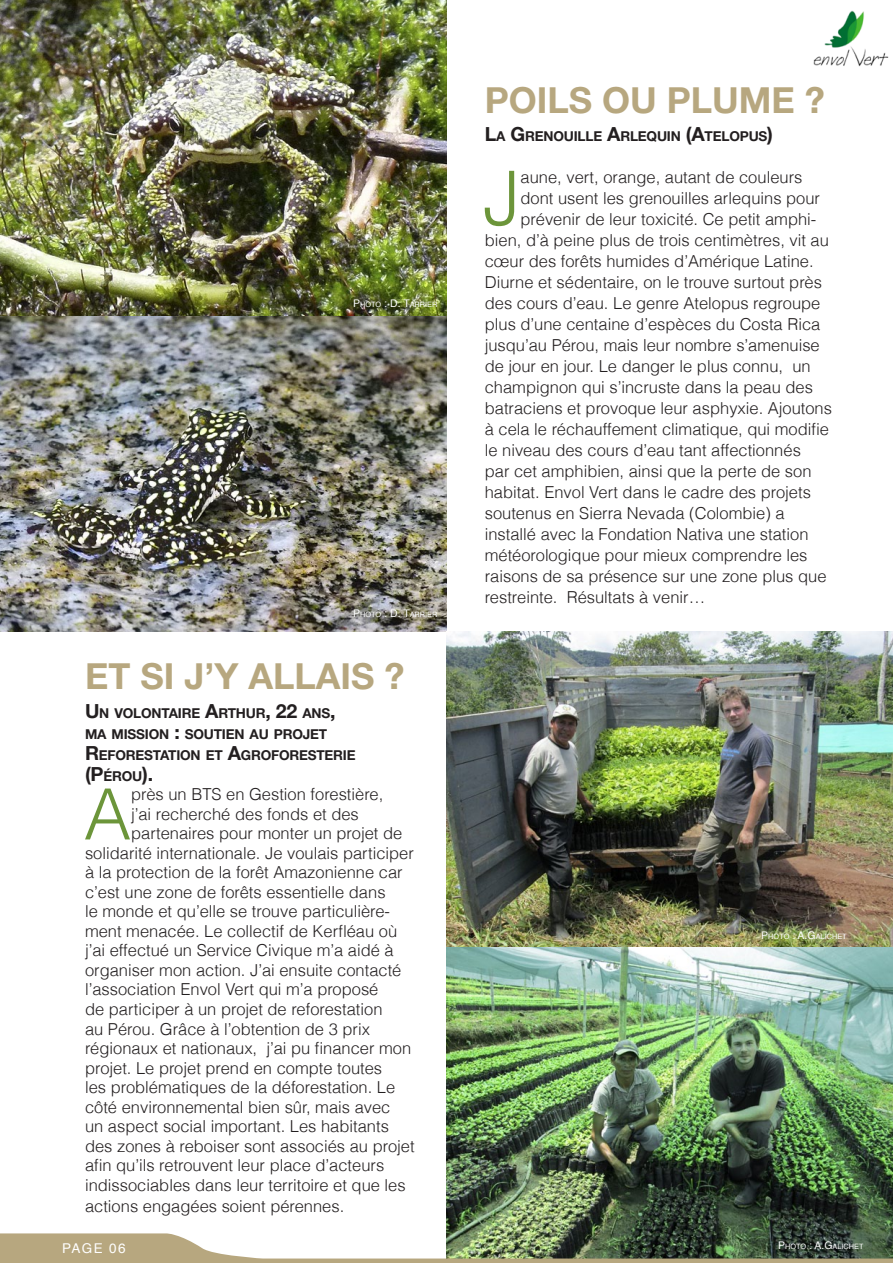
<style>
.page{position:relative;width:893px;height:1263px;background:#fff}
.page>*{position:absolute;margin:0;border:0;box-sizing:border-box;transform-origin:0 0}
.t1{font:300 74.85px "Helvetica";color:#6c953a}
.t2{font:300 70.65px "Helvetica";color:#6c953a}
.t3{font:700 36px "Helvetica Neue";color:#b7a77f}
.t4{font:700 19.5px "Helvetica Neue";color:#231f20}
.t5{font:300 16.5px "Helvetica";color:#231f20}
.t6{font:700 13.65px/21px "Helvetica Neue";letter-spacing:-.015em;color:#231f20}
.t7{font:13.5px "Helvetica";letter-spacing:.1em;color:#fff}
.t8{font:7.35px "Helvetica";color:#fff}
.s1{font-size:10.5px}
.s2{font-size:19.5px}
.s3{font-size:13.65px}
</style>
<div class="page">
<img style="left:447px;top:947px;width:446px;height:286px">
<img style="left:0;top:316px;width:446px;height:315px">
<img style="left:0;top:0;width:446px;height:316px">
<img style="left:0;top:1233px;width:893px;height:30px">
<img style="left:813px;top:11px;width:76px;height:56px">
<img style="left:447px;top:631px;width:446px;height:316px">
<p class="t8" style="left:353px;top:299px;width:86px"><span class="s1">P</span>HOTO <span class="s1">: D. T</span>ARRIER</p>
<p class="t8" style="left:353px;top:608px;width:86px"><span class="s1">P</span>HOTO <span class="s1">: D. T</span>ARRIER</p>
<h3 class="t3" style="left:85px;top:654px;width:321px">ET SI J’Y ALLAIS ?</h3>
<p class="t6" style="left:85px;top:702px;width:272px"><span class="s2">U</span> N VOLONTAIRE <span class="s2">A</span>RTHUR<span class="s2">, 22</span> ANS<span class="s2">,<br></span>MA MISSION <span class="s2">:</span> SOUTIEN AU PROJET<br><span class="s2">R</span>EFORESTATION ET <span class="s2">A</span>GROFORESTERIE</p>
<p class="t4" style="left:85px;top:762px;width:70px">(P<span class="s3">ÉROU</span>).</p>
<h2 class="t2" style="left:84px;top:770px;width:49px">A</h2>
<p class="t5" style="left:131px;top:784px;width:254px">près un BTS en Gestion forestière,</p>
<p class="t5" style="left:131px;top:804px;width:229px">j’ai recherché des fonds et des</p>
<p class="t5" style="left:131px;top:823px;width:273px">partenaires pour monter un projet de</p>
<p class="t5" style="left:85px;top:843px;width:330px">solidarité internationale. Je voulais participer</p>
<p class="t5" style="left:85px;top:862px;width:319px">à la protection de la forêt Amazonienne car</p>
<p class="t5" style="left:85px;top:882px;width:302px">c’est une zone de forêts essentielle dans</p>
<p class="t5" style="left:85px;top:901px;width:307px">le monde et qu’elle se trouve particulière-</p>
<p class="t5" style="left:85px;top:921px;width:314px">ment menacée. Le collectif de Kerfléau où</p>
<p class="t5" style="left:85px;top:940px;width:310px">j’ai effectué un Service Civique m’a aidé à</p>
<p class="t5" style="left:85px;top:960px;width:318px">organiser mon action. J’ai ensuite contacté</p>
<p class="t5" style="left:85px;top:979px;width:295px">l’association Envol Vert qui m’a proposé</p>
<p class="t5" style="left:85px;top:999px;width:299px">de participer à un projet de reforestation</p>
<p class="t5" style="left:85px;top:1018px;width:286px">au Pérou. Grâce à l’obtention de 3 prix</p>
<p class="t5" style="left:85px;top:1038px;width:328px">régionaux et nationaux, j’ai pu financer mon</p>
<p class="t5" style="left:85px;top:1057px;width:299px">projet. Le projet prend en compte toutes</p>
<p class="t5" style="left:85px;top:1077px;width:312px">les problématiques de la déforestation. Le</p>
<p class="t5" style="left:85px;top:1096px;width:307px">côté environnemental bien sûr, mais avec</p>
<p class="t5" style="left:85px;top:1116px;width:305px">un aspect social important. Les habitants</p>
<p class="t5" style="left:85px;top:1135px;width:331px">des zones à reboiser sont associés au projet</p>
<p class="t5" style="left:85px;top:1155px;width:301px">afin qu’ils retrouvent leur place d’acteurs</p>
<p class="t5" style="left:85px;top:1174px;width:322px">indissociables dans leur territoire et que les</p>
<p class="t5" style="left:85px;top:1196px;width:261px">actions engagées soient pérennes.</p>
<p class="t7" style="left:62px;top:1238px;width:65px">PAGE 06</p>
<h3 class="t3" style="left:485px;top:78px;width:342px">POILS OU PLUME ?</h3>
<p class="t6" style="left:485px;top:125px;width:290px"><span class="s2">L</span>A <span class="s2">G</span>RENOUILLE <span class="s2">A</span>RLEQUIN <span class="s2">(A</span>TELOPUS<span class="s2">)</span></p>
<h1 class="t1" style="left:483px;top:151px;width:39px">J</h1>
<p class="t5" style="left:520px;top:167px;width:283px">aune, vert, orange, autant de couleurs</p>
<p class="t5" style="left:520px;top:188px;width:301px">dont usent les grenouilles arlequins pour</p>
<p class="t5" style="left:520px;top:209px;width:297px">prévenir de leur toxicité. Ce petit amphi-</p>
<p class="t5" style="left:485px;top:230px;width:346px">bien, d’à peine plus de trois centimètres, vit au</p>
<p class="t5" style="left:485px;top:251px;width:330px">cœur des forêts humides d’Amérique Latine.</p>
<p class="t5" style="left:485px;top:272px;width:339px">Diurne et sédentaire, on le trouve surtout près</p>
<p class="t5" style="left:485px;top:293px;width:337px">des cours d’eau. Le genre Atelopus regroupe</p>
<p class="t5" style="left:485px;top:314px;width:337px">plus d’une centaine d’espèces du Costa Rica</p>
<p class="t5" style="left:485px;top:335px;width:336px">jusqu’au Pérou, mais leur nombre s’amenuise</p>
<p class="t5" style="left:485px;top:356px;width:327px">de jour en jour. Le danger le plus connu, un</p>
<p class="t5" style="left:485px;top:377px;width:330px">champignon qui s’incruste dans la peau des</p>
<p class="t5" style="left:485px;top:398px;width:349px">batraciens et provoque leur asphyxie. Ajoutons</p>
<p class="t5" style="left:485px;top:419px;width:346px">à cela le réchauffement climatique, qui modifie</p>
<p class="t5" style="left:485px;top:440px;width:318px">le niveau des cours d’eau tant affectionnés</p>
<p class="t5" style="left:485px;top:461px;width:328px">par cet amphibien, ainsi que la perte de son</p>
<p class="t5" style="left:485px;top:482px;width:328px">habitat. Envol Vert dans le cadre des projets</p>
<p class="t5" style="left:485px;top:503px;width:301px">soutenus en Sierra Nevada (Colombie) a</p>
<p class="t5" style="left:485px;top:524px;width:325px">installé avec la Fondation Nativa une station</p>
<p class="t5" style="left:485px;top:545px;width:324px">météorologique pour mieux comprendre les</p>
<p class="t5" style="left:485px;top:566px;width:343px">raisons de sa présence sur une zone plus que</p>
<p class="t5" style="left:485px;top:587px;width:222px">restreinte. Résultats à venir…</p>
<p class="t8" style="left:761px;top:931px;width:87px"><span class="s1">P</span>HOTO <span class="s1">: A.G</span>ALICHET</p>
<p class="t8" style="left:778px;top:1241px;width:87px"><span class="s1">P</span>HOTO <span class="s1">: A.G</span>ALICHET</p>
</div>
